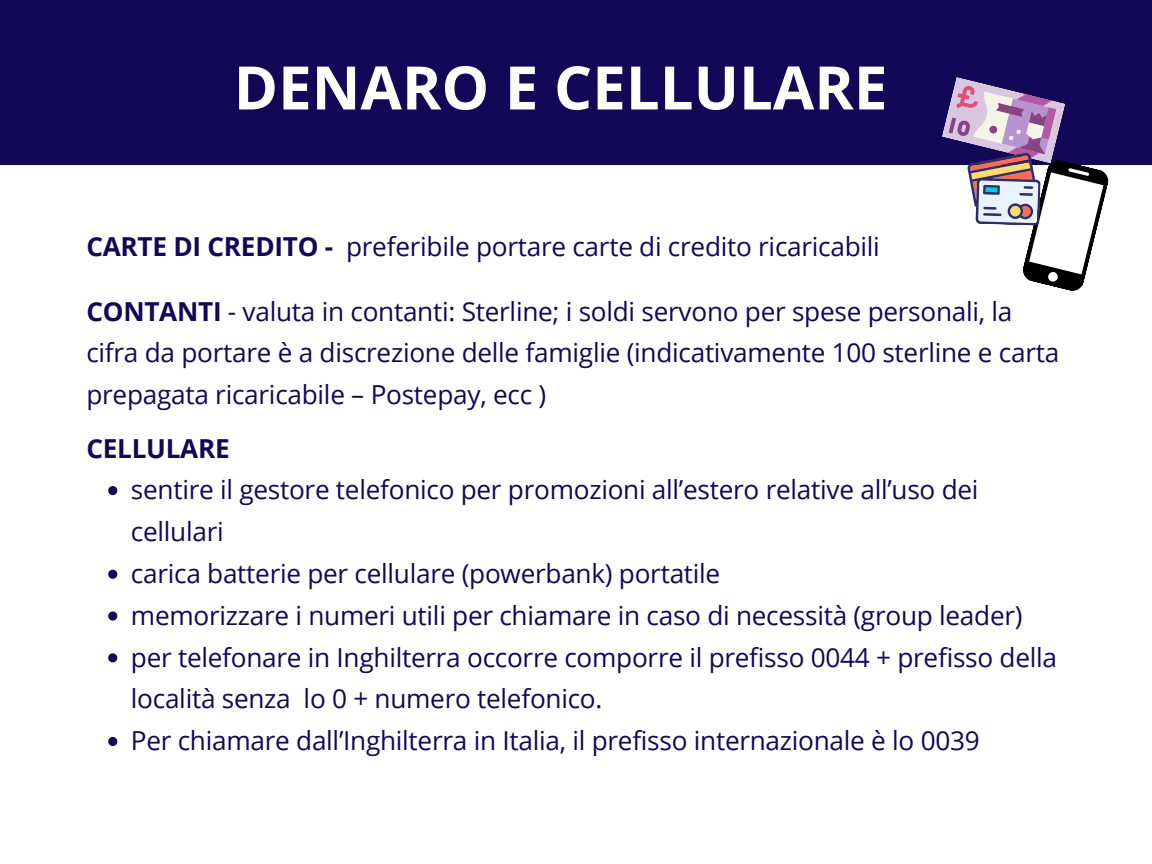
<style>
.page{position:relative;width:1152px;height:864px;background:#fff}
.page>*{position:absolute;margin:0;border:0;box-sizing:border-box;transform-origin:0 0}
.t1{font:700 60px "Open Sans";color:#fff}
.t2{font:26.25px/41.8px "Open Sans";letter-spacing:-.01em;color:#130757}
.t3{font:700 26.25px "Open Sans";letter-spacing:-.01em;color:#130757}
.s1{font-weight:700}
</style>
<div class="page">
<svg style="left:108px;top:486px;width:9px;height:9px"></svg>
<svg style="left:108px;top:570px;width:9px;height:9px"></svg>
<svg style="left:108px;top:612px;width:9px;height:9px"></svg>
<svg style="left:108px;top:653px;width:9px;height:9px"></svg>
<svg style="left:108px;top:737px;width:9px;height:9px"></svg>
<div style="left:0;top:0;width:1152px;height:164px;background:#130757"></div>
<svg style="left:942px;top:77px;width:169px;height:214px"></svg>
<hr style="left:1019px;top:193px;width:14px;height:3px;background:#342c67">
<h1 class="t1" style="left:234px;top:45px;width:655px">DENARO E CELLULARE</h1>
<p class="t2" style="left:86px;top:225px;width:795px"><span class="s1">CARTE DI CREDITO -</span> preferibile portare carte di credito ricaricabili</p>
<p class="t2" style="left:86px;top:289px;width:974px"><span class="s1">CONTANTI</span> - valuta in contanti: Sterline; i soldi servono per spese personali, la cifra da portare è a discrezione delle famiglie (indicativamente 100 sterline e carta prepagata ricaricabile – Postepay, ecc )</p>
<p class="t3" style="left:86px;top:430px;width:145px">CELLULARE</p>
<p class="t2" style="left:131px;top:468px;width:928px">sentire il gestore telefonico per promozioni all’estero relative all’uso dei cellulari<br>carica batterie per cellulare (powerbank) portatile<br>memorizzare i numeri utili per chiamare in caso di necessità (group leader) per telefonare in Inghilterra occorre comporre il prefisso 0044 + prefisso della località senza lo 0 + numero telefonico.<br>Per chiamare dall’Inghilterra in Italia, il prefisso internazionale è lo 0039</p>
</div>
